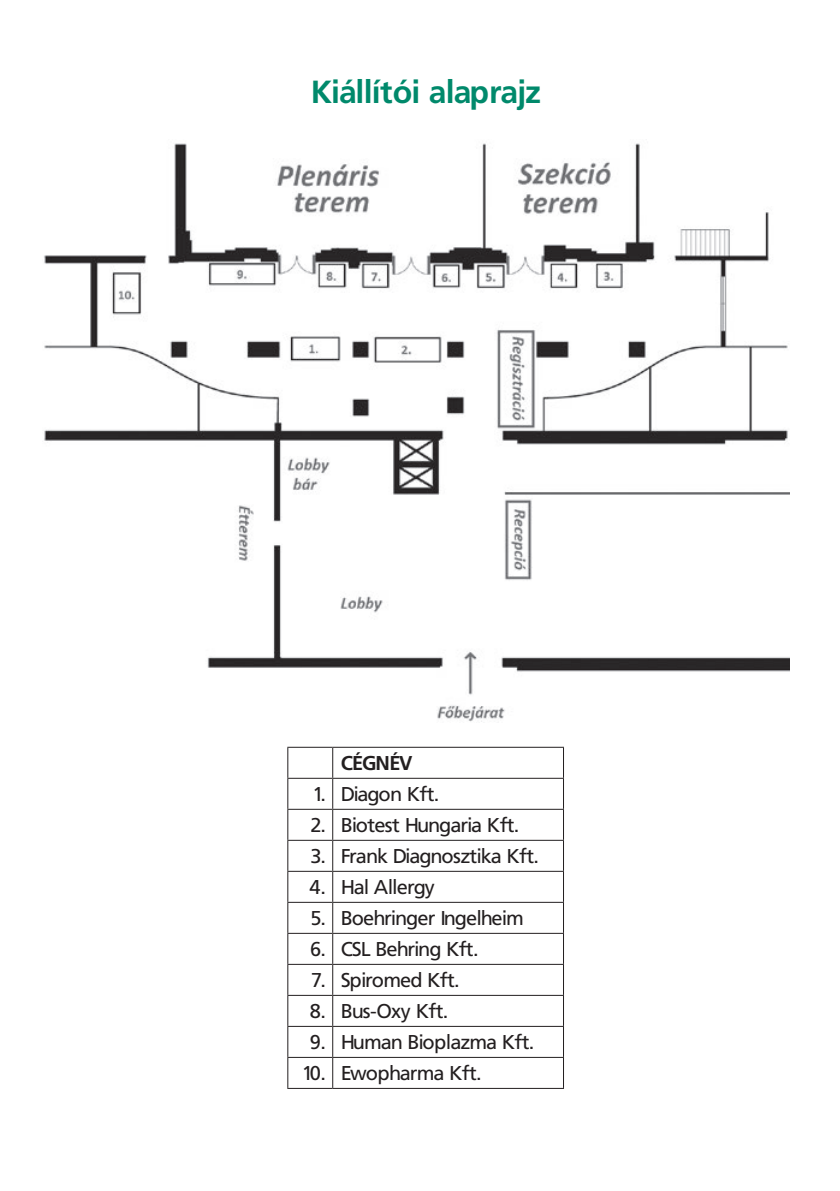
<style>
.page{position:relative;width:840px;height:1191px;background:#fff}
.page>*{position:absolute;margin:0;border:0;box-sizing:border-box;transform-origin:0 0}
.t1{font:700 32px "Frutiger PFL";color:#00896b}
.t2{font:20px "Frutiger PFL";color:#231f20}
.t3{font:700 20px "Frutiger PFL";color:#231f20}
</style>
<div class="page">
<hr style="left:287px;top:748px;width:1px;height:30px;background:#231f20">
<hr style="left:287px;top:747px;width:45px;height:1px;background:#231f20">
<hr style="left:332px;top:747px;width:231px;height:1px;background:#231f20">
<hr style="left:287px;top:779px;width:1px;height:30px;background:#231f20">
<hr style="left:287px;top:810px;width:1px;height:30px;background:#231f20">
<hr style="left:287px;top:841px;width:1px;height:30px;background:#231f20">
<hr style="left:287px;top:872px;width:1px;height:30px;background:#231f20">
<hr style="left:287px;top:903px;width:1px;height:30px;background:#231f20">
<hr style="left:287px;top:934px;width:1px;height:30px;background:#231f20">
<hr style="left:287px;top:965px;width:1px;height:30px;background:#231f20">
<hr style="left:287px;top:996px;width:1px;height:30px;background:#231f20">
<hr style="left:287px;top:1027px;width:1px;height:30px;background:#231f20">
<hr style="left:287px;top:1058px;width:1px;height:30px;background:#231f20">
<hr style="left:287px;top:778px;width:45px;height:1px;background:#231f20">
<hr style="left:332px;top:778px;width:231px;height:1px;background:#231f20">
<hr style="left:287px;top:809px;width:45px;height:1px;background:#231f20">
<hr style="left:332px;top:809px;width:231px;height:1px;background:#231f20">
<hr style="left:287px;top:840px;width:45px;height:1px;background:#231f20">
<hr style="left:332px;top:840px;width:231px;height:1px;background:#231f20">
<hr style="left:287px;top:871px;width:45px;height:1px;background:#231f20">
<hr style="left:332px;top:871px;width:231px;height:1px;background:#231f20">
<hr style="left:287px;top:902px;width:45px;height:1px;background:#231f20">
<hr style="left:332px;top:902px;width:231px;height:1px;background:#231f20">
<hr style="left:287px;top:933px;width:45px;height:1px;background:#231f20">
<hr style="left:332px;top:933px;width:231px;height:1px;background:#231f20">
<hr style="left:287px;top:964px;width:45px;height:1px;background:#231f20">
<hr style="left:332px;top:964px;width:231px;height:1px;background:#231f20">
<hr style="left:287px;top:995px;width:45px;height:1px;background:#231f20">
<hr style="left:332px;top:995px;width:231px;height:1px;background:#231f20">
<hr style="left:287px;top:1026px;width:45px;height:1px;background:#231f20">
<hr style="left:332px;top:1026px;width:231px;height:1px;background:#231f20">
<hr style="left:287px;top:1057px;width:45px;height:1px;background:#231f20">
<hr style="left:332px;top:1057px;width:231px;height:1px;background:#231f20">
<hr style="left:287px;top:1088px;width:45px;height:1px;background:#231f20">
<hr style="left:332px;top:1088px;width:231px;height:1px;background:#231f20">
<hr style="left:332px;top:748px;width:1px;height:30px;background:#231f20">
<hr style="left:562px;top:748px;width:1px;height:30px;background:#231f20">
<hr style="left:332px;top:779px;width:1px;height:30px;background:#231f20">
<hr style="left:562px;top:779px;width:1px;height:30px;background:#231f20">
<hr style="left:332px;top:810px;width:1px;height:30px;background:#231f20">
<hr style="left:562px;top:810px;width:1px;height:30px;background:#231f20">
<hr style="left:332px;top:841px;width:1px;height:30px;background:#231f20">
<hr style="left:562px;top:841px;width:1px;height:30px;background:#231f20">
<hr style="left:332px;top:872px;width:1px;height:30px;background:#231f20">
<hr style="left:562px;top:872px;width:1px;height:30px;background:#231f20">
<hr style="left:332px;top:903px;width:1px;height:30px;background:#231f20">
<hr style="left:562px;top:903px;width:1px;height:30px;background:#231f20">
<hr style="left:332px;top:934px;width:1px;height:30px;background:#231f20">
<hr style="left:562px;top:934px;width:1px;height:30px;background:#231f20">
<hr style="left:332px;top:965px;width:1px;height:30px;background:#231f20">
<hr style="left:562px;top:965px;width:1px;height:30px;background:#231f20">
<hr style="left:332px;top:996px;width:1px;height:30px;background:#231f20">
<hr style="left:562px;top:996px;width:1px;height:30px;background:#231f20">
<hr style="left:332px;top:1027px;width:1px;height:30px;background:#231f20">
<hr style="left:562px;top:1027px;width:1px;height:30px;background:#231f20">
<hr style="left:332px;top:1058px;width:1px;height:30px;background:#231f20">
<hr style="left:562px;top:1058px;width:1px;height:30px;background:#231f20">
<img style="left:44px;top:143px;width:744px;height:579px">
<h1 class="t1" style="left:310px;top:73px;width:231px">Kiállítói alaprajz</h1>
<p class="t3" style="left:340px;top:751px;width:73px">CÉGNÉV</p>
<p class="t2" style="left:312px;top:782px;width:127px">1. Diagon Kft.</p>
<p class="t2" style="left:310px;top:813px;width:209px">2. Biotest Hungaria Kft.</p>
<p class="t2" style="left:310px;top:844px;width:229px">3. Frank Diagnosztika Kft.</p>
<p class="t2" style="left:309px;top:875px;width:126px">4. Hal Allergy</p>
<p class="t2" style="left:310px;top:906px;width:214px">5. Boehringer Ingelheim</p>
<p class="t2" style="left:310px;top:937px;width:169px">6. CSL Behring Kft.</p>
<p class="t2" style="left:311px;top:968px;width:149px">7. Spiromed Kft.</p>
<p class="t2" style="left:309px;top:999px;width:139px">8. Bus-Oxy Kft.</p>
<p class="t2" style="left:310px;top:1030px;width:225px">9. Human Bioplazma Kft.</p>
<p class="t2" style="left:302px;top:1061px;width:180px">10. Ewopharma Kft.</p>
</div>
